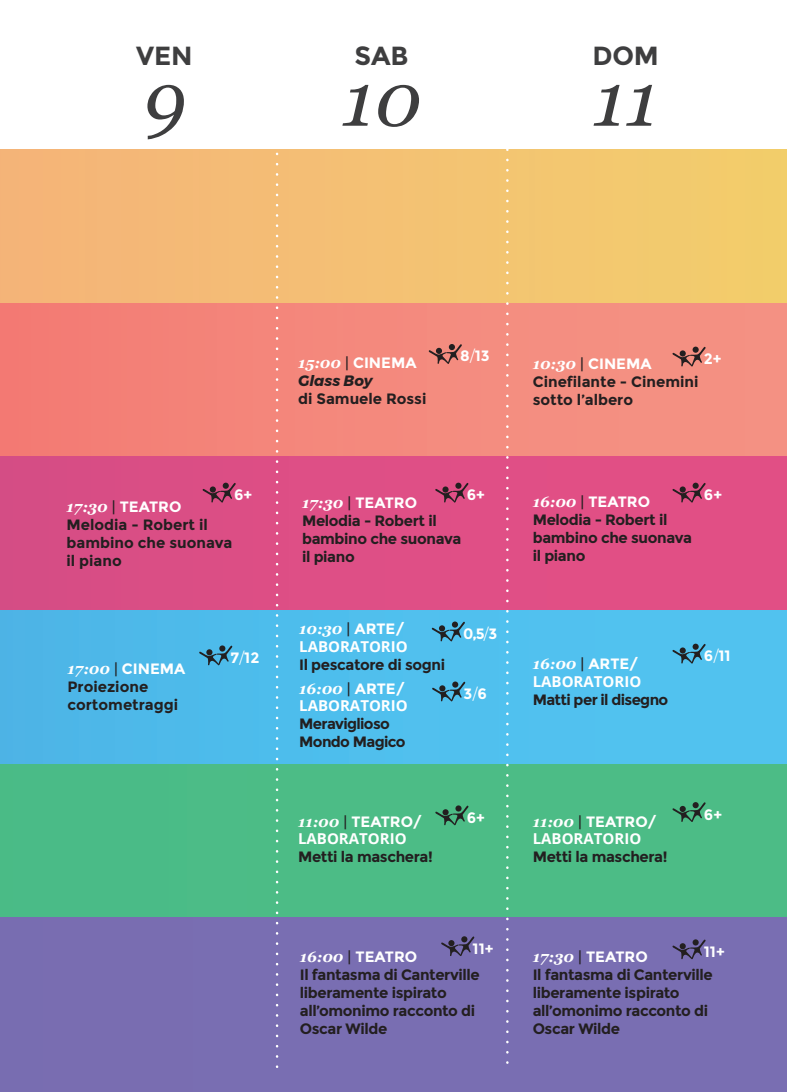
<style>
.page{position:relative;width:787px;height:1092px;background:#fff}
.page>*{position:absolute;margin:0;border:0;box-sizing:border-box;transform-origin:0 0}
.t1{font:italic 75.75px "Georgia";color:#3e3e3f}
.t2{font:700 26.25px "Montserrat";letter-spacing:-.005em;color:#3e3e3f}
.t3{font:700 15px/18px "Montserrat";letter-spacing:-.025em;color:#231f20}
.t4{font:700 15px/18px "Montserrat";color:#231f20}
.t5{font:700 15px "Montserrat";color:#fff}
.t6{font:700 15px "Open Sans";color:#fff}
.t7{font:italic 700 15px "Georgia";color:#fff}
.t8{font:italic 700 15px/18px "Montserrat";color:#231f20}
.s1{font-family:"Georgia";color:#fff}
.s2{font-weight:400;font-style:normal}
.s3{font-style:normal;color:#fff}
.s4{font-weight:300}
.s5{font-family:"Georgia";font-style:italic;color:#fff}
.s6{font-weight:400}
.s7{color:#fff}
.s8{font-family:"Montserrat";font-weight:400;font-style:normal;color:#231f20}
.s9{font-family:"Montserrat";font-style:normal}
.s10{font-family:"Georgia";font-style:italic}
.s11{font-weight:400;color:#231f20}
</style>
<div class="page">
<div style="left:0;top:149px;width:787px;height:154px;background:linear-gradient(to right,#f5b47a,#f2ce6c)"></div>
<div style="left:0;top:303px;width:787px;height:154px;background:linear-gradient(to right,#f37c74,#f49485)"></div>
<div style="left:0;top:457px;width:787px;height:153px;background:#df4f85"></div>
<div style="left:0;top:610px;width:787px;height:153px;background:#50c0ee"></div>
<div style="left:0;top:764px;width:787px;height:153px;background:#4cbc86"></div>
<div style="left:0;top:917px;width:787px;height:174px;background:#796eb2"></div>
<svg style="left:276px;top:154px;width:2px;height:914px"></svg>
<svg style="left:506px;top:150px;width:2px;height:914px"></svg>
<svg style="left:441px;top:936px;width:34px;height:20px"></svg>
<svg style="left:435px;top:482px;width:34px;height:21px"></svg>
<svg style="left:435px;top:805px;width:34px;height:20px"></svg>
<svg style="left:672px;top:802px;width:34px;height:20px"></svg>
<svg style="left:679px;top:805px;width:6px;height:7px"></svg>
<svg style="left:672px;top:482px;width:34px;height:21px"></svg>
<svg style="left:202px;top:482px;width:34px;height:21px"></svg>
<svg style="left:671px;top:346px;width:35px;height:21px"></svg>
<svg style="left:672px;top:643px;width:34px;height:20px"></svg>
<svg style="left:199px;top:645px;width:34px;height:20px"></svg>
<svg style="left:432px;top:681px;width:34px;height:20px"></svg>
<svg style="left:431px;top:621px;width:34px;height:20px"></svg>
<svg style="left:428px;top:343px;width:34px;height:21px"></svg>
<svg style="left:672px;top:939px;width:34px;height:20px"></svg>
<h2 class="t2" style="left:136px;top:40px;width:58px">VEN</h2>
<h1 class="t1" style="left:143px;top:44px;width:44px">9</h1>
<h2 class="t2" style="left:354px;top:40px;width:55px">SAB</h2>
<h1 class="t1" style="left:342px;top:44px;width:80px">10</h1>
<h2 class="t2" style="left:592px;top:40px;width:68px">DOM</h2>
<h1 class="t1" style="left:593px;top:44px;width:67px">11</h1>
<p class="t8" style="left:298px;top:354px;width:120px"><span class="s1">15:00</span> <span class="s2">|</span> <span class="s3">CINEMA<br></span>Glass Boy</p>
<p class="t4" style="left:298px;top:390px;width:130px">di Samuele Rossi</p>
<p class="t5" style="left:460px;top:347px;width:31px">8<span class="s4">/</span>13</p>
<p class="t5" style="left:704px;top:350px;width:19px">2+</p>
<p class="t4" style="left:532px;top:354px;width:167px"><span class="s5">10:30</span> <span class="s6">|</span> <span class="s7">CINEMA<br></span>Cinefilante - Cinemini sotto l’albero</p>
<p class="t5" style="left:234px;top:486px;width:20px">6+</p>
<p class="t5" style="left:704px;top:486px;width:20px">6+</p>
<p class="t5" style="left:466px;top:486px;width:20px">6+</p>
<p class="t3" style="left:302px;top:494px;width:161px"><span class="s5">17:30</span> <span class="s6">|</span> <span class="s7">TEATRO<br></span>Melodia - Robert il bambino che suonava il piano</p>
<p class="t3" style="left:532px;top:492px;width:161px"><span class="s5">16:00</span> <span class="s6">|</span> <span class="s7">TEATRO<br></span>Melodia - Robert il bambino che suonava il piano</p>
<p class="t4" style="left:66px;top:497px;width:167px"><span class="s5">17:30</span> <span class="s6">|</span> <span class="s7">TEATRO<br></span>Melodia - Robert il bambino che suonava il piano</p>
<p class="t4" style="left:67px;top:660px;width:119px"><span class="s5">17:00</span> <span class="s6">|</span> <span class="s7">CINEMA<br></span>Proiezione cortometraggi</p>
<p class="t7" style="left:299px;top:617px;width:107px">10:30 <span class="s8">|</span> <span class="s9">ARTE/</span></p>
<p class="t6" style="left:299px;top:635px;width:110px">LABORATORIO</p>
<p class="t3" style="left:299px;top:655px;width:147px">Il pescatore di sogni</p>
<p class="t7" style="left:299px;top:677px;width:107px">16:00 <span class="s8">|</span> <span class="s9">ARTE/</span></p>
<p class="t6" style="left:299px;top:695px;width:110px">LABORATORIO</p>
<p class="t3" style="left:299px;top:714px;width:108px">Meraviglioso<br>Mondo Magico</p>
<p class="t5" style="left:463px;top:624px;width:36px">0,5<span class="s4">/</span>3</p>
<p class="t5" style="left:231px;top:648px;width:30px">7<span class="s4">/</span>12</p>
<p class="t5" style="left:704px;top:647px;width:28px">6<span class="s4">/</span>11</p>
<p class="t5" style="left:463px;top:684px;width:25px">3<span class="s4">/</span>6</p>
<p class="t7" style="left:532px;top:652px;width:107px">16:00 <span class="s8">|</span> <span class="s9">ARTE/</span></p>
<p class="t6" style="left:532px;top:670px;width:110px">LABORATORIO</p>
<p class="t3" style="left:532px;top:690px;width:137px">Matti per il disegno</p>
<p class="t5" style="left:298px;top:812px;width:125px"><span class="s10">11:00</span> <span class="s11">|</span> TEATRO/</p>
<p class="t6" style="left:298px;top:828px;width:110px">LABORATORIO</p>
<p class="t3" style="left:298px;top:847px;width:136px">Metti la maschera!</p>
<p class="t5" style="left:467px;top:808px;width:20px">6+</p>
<p class="t5" style="left:704px;top:805px;width:20px">6+</p>
<p class="t5" style="left:532px;top:812px;width:125px"><span class="s10">11:00</span> <span class="s11">|</span> TEATRO/</p>
<p class="t6" style="left:532px;top:828px;width:110px">LABORATORIO</p>
<p class="t3" style="left:532px;top:847px;width:136px">Metti la maschera!</p>
<p class="t5" style="left:472px;top:939px;width:22px">11+</p>
<p class="t3" style="left:300px;top:947px;width:181px"><span class="s5">16:00</span> <span class="s6">|</span> <span class="s7">TEATRO<br></span>Il fantasma di Canterville liberamente ispirato all’omonimo racconto di<br>Oscar Wilde</p>
<p class="t5" style="left:704px;top:942px;width:22px">11+</p>
<p class="t3" style="left:532px;top:947px;width:181px"><span class="s5">17:30</span> <span class="s6">|</span> <span class="s7">TEATRO<br></span>Il fantasma di Canterville liberamente ispirato all’omonimo racconto di<br>Oscar Wilde</p>
</div>
